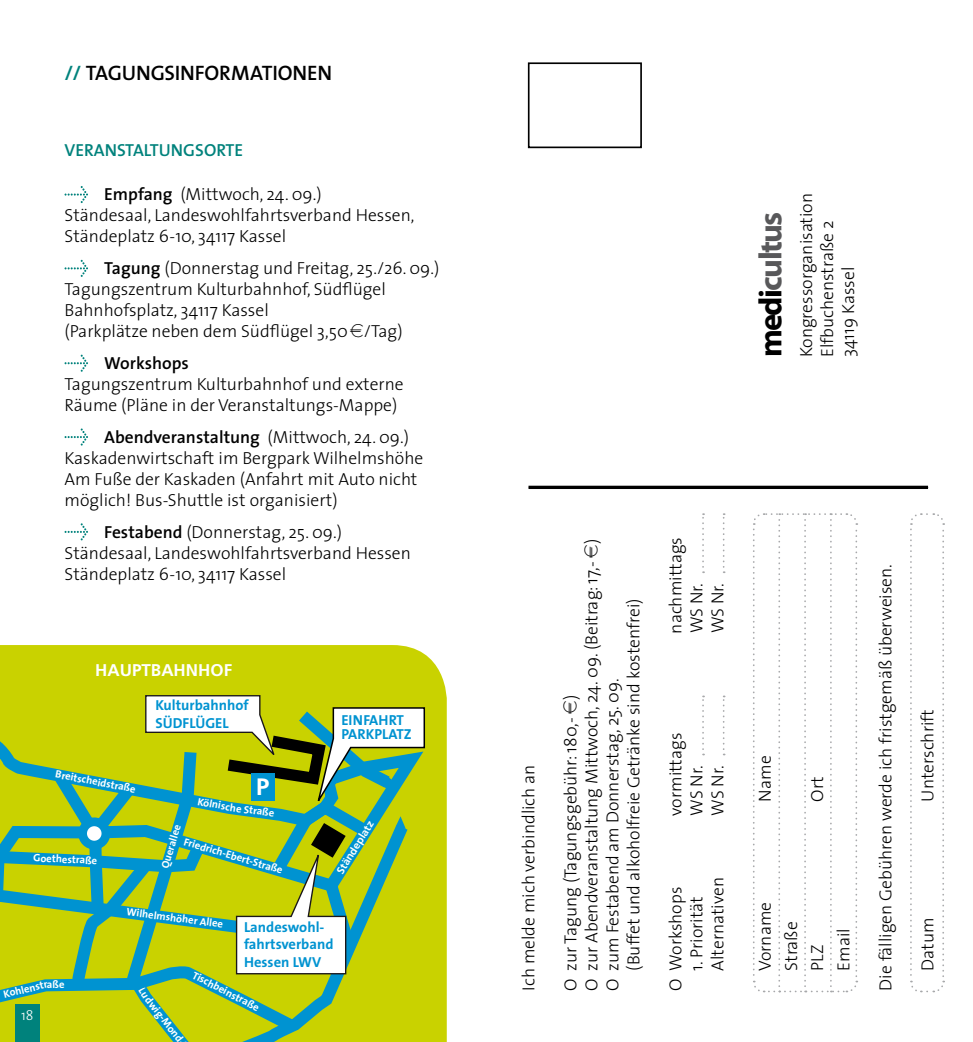
<style>
.page{position:relative;width:973px;height:1042px;background:#fff}
.page>*{position:absolute;margin:0;border:0;box-sizing:border-box;transform-origin:0 0}
.t1{font:700 32.38px "Myriad Pro";letter-spacing:-.05em;color:#58585a}
.t2{font:700 23.8px "Frutiger";color:#fff}
.t3{font:600 21px "The Sans";letter-spacing:.005em;color:#000}
.t4{font:300 17.5px/21px "The Sans";color:#000}
.t5{font:600 17.5px "The Sans";color:#00827c}
.t6{font:600 17.5px "The Sans";color:#000}
.t7{font:700 16.97px "Frutiger";color:#fff}
.t8{font:700 14.53px/17.5px "The Sans";color:#0093d1}
.t9{font:300 14px "The Sans";color:#fff}
.t10{font:700 10.67px "The Sans";color:#fff}
.t11{font:700 10.67px "Frutiger";color:#fff}
.t12{font:300 9.97px "Frutiger";color:#000}
.s1{color:#00827c}
.s2{font-weight:600}
.s3{color:#000}
</style>
<div class="page">
<svg style="left:910px;top:513px;width:34px;height:480px"></svg>
<svg style="left:64px;top:186px;width:24px;height:17px"></svg>
<svg style="left:64px;top:260px;width:24px;height:17px"></svg>
<svg style="left:64px;top:355px;width:24px;height:17px"></svg>
<svg style="left:64px;top:428px;width:24px;height:17px"></svg>
<svg style="left:64px;top:523px;width:24px;height:17px"></svg>
<hr style="left:528px;top:486px;width:399px;height:3px;background:#000">
<div style="left:528px;top:62px;width:113px;height:86px;border:2px solid #000"></div>
<svg style="left:702px;top:695px;width:2px;height:60px"></svg>
<svg style="left:753px;top:513px;width:105px;height:480px"></svg>
<div style="left:0;top:645px;width:446px;height:397px;background:#c9d200"></div>
<svg style="left:120px;top:999px;width:298px;height:43px;background:#b4cb14"></svg>
<svg style="left:0;top:999px;width:303px;height:38px;background:#a8c721"></svg>
<div style="left:15px;top:1005px;width:25px;height:37px;background:#00827c"></div>
<svg style="left:722px;top:695px;width:2px;height:60px"></svg>
<svg style="left:702px;top:513px;width:2px;height:60px"></svg>
<svg style="left:722px;top:513px;width:2px;height:60px"></svg>
<svg style="left:0;top:694px;width:425px;height:305px;background:#9ac24d"></svg>
<p class="t3" style="left:64px;top:55px;width:269px"><span class="s1">//</span> Tagungsinformationen</p>
<p class="t5" style="left:64px;top:136px;width:178px">Veranstaltungsorte</p>
<p class="t4" style="left:64px;top:183px;width:351px;text-indent:40px"><span class="s2">Empfang</span> (Mittwoch, 24. 09.)<br>Ständesaal, Landeswohlfahrtsverband Hessen,<br>Ständeplatz 6-10, 34117 Kassel</p>
<p class="t4" style="left:64px;top:257px;width:376px;text-indent:23px"><span class="s2">Tagung</span> (Donnerstag und Freitag, 25./26. 09.)<br>Tagungszentrum Kulturbahnhof, Südflügel Bahnhofsplatz, 34117 Kassel<br>(Parkplätze neben dem Südflügel 3,50 /Tag)</p>
<p class="t6" style="left:88px;top:348px;width:102px">Workshops</p>
<p class="t4" style="left:64px;top:373px;width:340px">Tagungszentrum Kulturbahnhof und externe<br>Räume (Pläne in der Veranstaltungs-Mappe)</p>
<p class="t4" style="left:64px;top:426px;width:360px;text-indent:23px"><span class="s2">Abendveranstaltung</span> (Mittwoch, 24. 09.)<br>Kaskadenwirtschaft im Bergpark Wilhelmshöhe Am Fuße der Kaskaden (Anfahrt mit Auto nicht möglich! Bus-Shuttle ist organisiert)</p>
<p class="t4" style="left:64px;top:521px;width:348px;text-indent:40px"><span class="s2">Festabend</span> (Donnerstag, 25. 09.)<br>Ständesaal, Landeswohlfahrtsverband Hessen<br>Ständeplatz 6-10, 34117 Kassel</p>
<p class="t7" style="left:95px;top:660px;width:138px">HAUPTBAHNHOF</p>
<p class="t10" style="left:57px;top:765px;width:83px;rotate:11deg">Breitscheidstraße</p>
<p class="t10" style="left:34px;top:848px;width:65px;rotate:3deg">Goethestraße</p>
<p class="t8" style="left:155px;top:696px;width:95px">Kulturbahnhof<br>SÜDFLÜGEL</p>
<h2 class="t2" style="left:256px;top:773px;width:15px">P</h2>
<p class="t10" style="left:199px;top:792px;width:34px;rotate:11deg">Kölnisc</p>
<p class="t10" style="left:231px;top:798px;width:46px;rotate:8deg">he Straße</p>
<p class="t10" style="left:186px;top:833px;width:104px;rotate:16deg">Friedrich-Ebert-Straße</p>
<p class="t10" style="left:156px;top:865px;width:46px;rotate:-73deg">Q uerallee</p>
<p class="t8" style="left:341px;top:712px;width:72px;line-height:13.8px">EINFAHRT<br>PARKPLATZ</p>
<p class="t11" style="left:334px;top:869px;width:61px;rotate:-58deg">Ständeplatz</p>
<p class="t10" style="left:128px;top:903px;width:99px;rotate:7deg">Wilhelmshöher Allee</p>
<p class="t8" style="left:244px;top:918px;width:91px">Landeswohl&shy;fahrtsverband<br>Hessen LWV</p>
<p class="t10" style="left:19px;top:981px;width:28px;rotate:-13deg">lenstr</p>
<p class="t10" style="left:197px;top:966px;width:75px;rotate:27deg">Tischbeinstraße</p>
<p class="t10" style="left:154px;top:992px;width:56px;rotate:52deg">dwig-Mond</p>
<p class="t9" style="left:21px;top:1003px;width:14px">18</p>
<h1 class="t1" style="left:749px;top:357px;width:147px;rotate:-90deg"><span class="s3">medi</span>cultus</h1>
<p class="t4" style="left:795px;top:357px;width:166px;rotate:-90deg">Kongressorganisation<br>Elfbuchenstraße 2<br>34119 Kassel</p>
<p class="t4" style="left:517px;top:990px;width:227px;rotate:-90deg">Ich melde mich verbindlich an</p>
<p class="t12" style="left:524px;top:956px;width:156px;rotate:-90deg">Bitte mit Druckbuchstaben ausfüllen</p>
<p class="t4" style="left:664px;top:633px;width:98px;rotate:-90deg">nachmittags</p>
<p class="t4" style="left:580px;top:990px;width:453px;rotate:-90deg">O zur Abendveranstaltung Mittwoch, 24. 09. (Beitrag: 17,- )</p>
<p class="t4" style="left:706px;top:633px;width:52px;rotate:-90deg">WS Nr.</p>
<p class="t4" style="left:685px;top:633px;width:52px;rotate:-90deg">WS Nr.</p>
<p class="t4" style="left:622px;top:971px;width:374px;rotate:-90deg">(Buffet und alkoholfreie Getränke sind kostenfrei)</p>
<p class="t12" style="left:578px;top:650px;width:19px;rotate:-90deg">let iT</p>
<p class="t4" style="left:601px;top:990px;width:314px;rotate:-90deg">O zum Festabend am Donnerstag, 25. 09.</p>
<p class="t4" style="left:559px;top:990px;width:297px;rotate:-90deg">O zur Tagung (Tagungsgebühr: 180,- )</p>
<p class="t4" style="left:664px;top:815px;width:84px;rotate:-90deg">vormittags</p>
<p class="t4" style="left:685px;top:815px;width:52px;rotate:-90deg">WS Nr.</p>
<p class="t4" style="left:706px;top:815px;width:52px;rotate:-90deg">WS Nr.</p>
<p class="t4" style="left:706px;top:970px;width:95px;rotate:-90deg">Alternativen</p>
<p class="t4" style="left:664px;top:990px;width:105px;rotate:-90deg">O Workshops</p>
<p class="t4" style="left:685px;top:971px;width:76px;rotate:-90deg">1. Priorität</p>
<p class="t12" style="left:606px;top:956px;width:44px;rotate:-90deg">Institution</p>
<p class="t12" style="left:632px;top:956px;width:29px;rotate:-90deg">Straße</p>
<p class="t12" style="left:686px;top:956px;width:32px;rotate:-90deg">T nofel e</p>
<p class="t12" style="left:712px;top:956px;width:28px;rotate:-90deg">E-Mail</p>
<p class="t4" style="left:753px;top:801px;width:47px;rotate:-90deg">Name</p>
<p class="t4" style="left:806px;top:801px;width:27px;rotate:-90deg">Ort</p>
<p class="t4" style="left:753px;top:970px;width:70px;rotate:-90deg">Vorname</p>
<p class="t4" style="left:777px;top:970px;width:51px;line-height:26.2px;rotate:-90deg">Straße<br>PLZ</p>
<p class="t4" style="left:832px;top:970px;width:44px;rotate:-90deg">Email</p>
<p class="t4" style="left:874px;top:990px;width:428px;rotate:-90deg">Die fälligen Gebühren werde ich fristgemäß überweisen.</p>
<p class="t4" style="left:916px;top:801px;width:93px;rotate:-90deg">Unterschrift</p>
<p class="t4" style="left:916px;top:970px;width:54px;rotate:-90deg">Datum</p>
</div>
